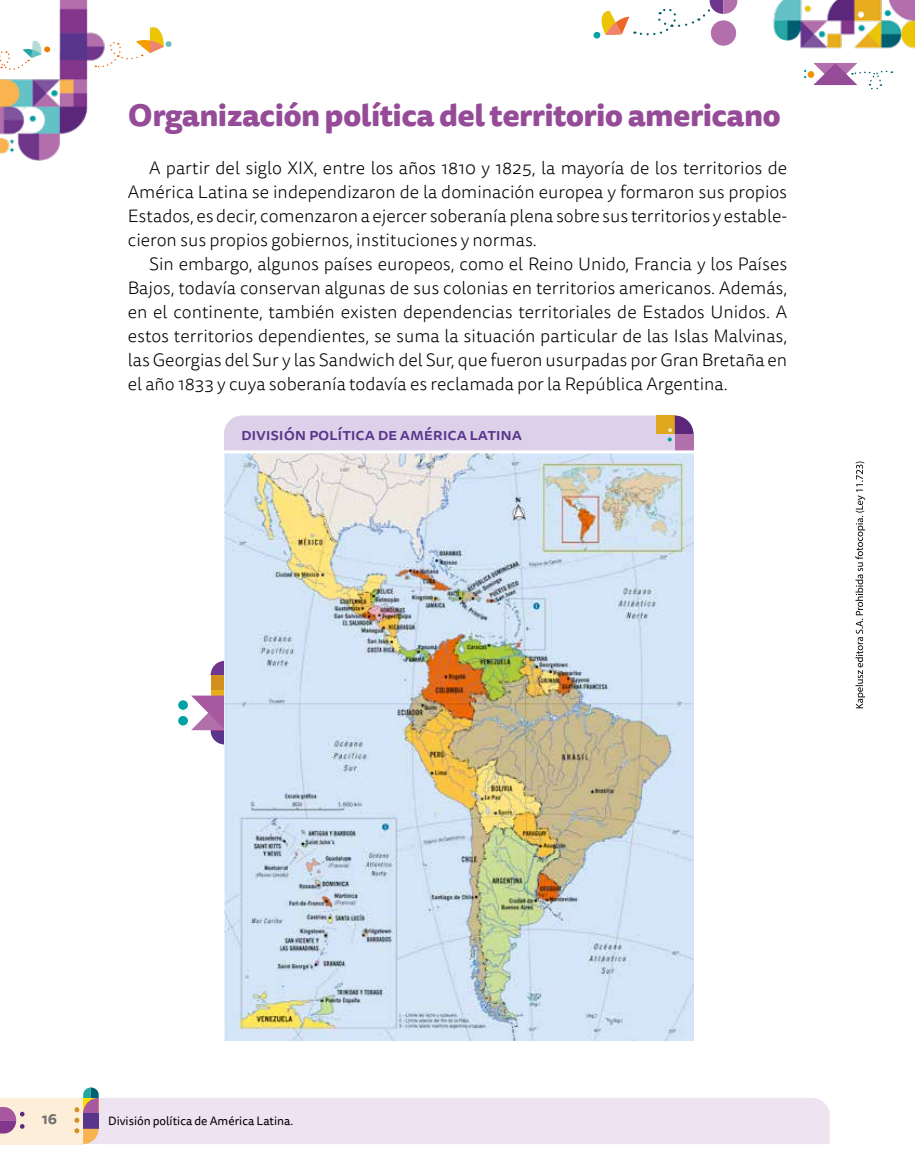
<style>
.page{position:relative;width:915px;height:1170px;background:#fff}
.page>*{position:absolute;margin:0;border:0;box-sizing:border-box;transform-origin:0 0}
.t1{font:800 30px "Tisa Sans Pro";letter-spacing:-.025em;color:#954b97;scale:1.04 1}
.t2{font:300 18px/24px "Tisa Sans Pro";color:#000;text-align:justify}
.t3{font:500 16.5px "Tisa Sans Pro";letter-spacing:-.01em;color:#59358c;scale:1.04 1}
.t4{font:700 15px "Tisa Sans Pro";color:#706f6f}
.t5{font:12px "Tisa Sans Pro";color:#000}
</style>
<div class="page">
<svg style="left:121px;top:27px;width:50px;height:33px"></svg>
<div style="left:807px;top:71px;width:6px;height:7px;background:#f39200;border-radius:50%"></div>
<svg style="left:813px;top:63px;width:79px;height:27px"></svg>
<img style="left:0;top:0;width:121px;height:161px">
<img style="left:777px;top:0;width:137px;height:49px">
<div style="left:710px;top:20px;width:25px;height:26px;background:#b16fac;border-radius:50%"></div>
<svg style="left:593px;top:0;width:184px;height:39px"></svg>
<svg style="left:210px;top:661px;width:14px;height:14px"></svg>
<svg style="left:211px;top:689px;width:13px;height:6px"></svg>
<div style="left:210px;top:675px;width:14px;height:14px;background:#d1901e"></div>
<svg style="left:191px;top:695px;width:33px;height:49px"></svg>
<div style="left:178px;top:716px;width:10px;height:9px;background:#00a2a3;border-radius:50%"></div>
<div style="left:178px;top:700px;width:10px;height:9px;background:#00a2a3;border-radius:50%"></div>
<img style="left:224px;top:453px;width:469px;height:587px">
<svg style="left:224px;top:415px;width:469px;height:35px"></svg>
<div style="left:674px;top:434px;width:19px;height:19px;background:#b16fac"></div>
<hr style="left:224px;top:450px;width:469px;height:3px;background:#fff">
<svg style="left:855px;top:461px;width:10px;height:247px"></svg>
<div style="left:0;top:1097px;width:85px;height:46px;background:#fceed9"></div>
<svg style="left:0;top:1107px;width:25px;height:26px"></svg>
<svg style="left:74px;top:1087px;width:755px;height:56px"></svg>
<h1 class="t1" style="left:128px;top:93px;width:629px">Organización política del territorio americano</h1>
<p class="t2" style="left:128px;top:156px;width:660px;text-indent:21px">A partir del siglo XIX, entre los años 1810 y 1825, la mayoría de los territorios de América Latina se independizaron de la dominación europea y formaron sus propios Estados, es decir, comenzaron a ejercer soberanía plena sobre sus territorios y estable&shy;cieron sus propios gobiernos, instituciones y normas.</p>
<p class="t2" style="left:128px;top:252px;width:661px;text-indent:21px">Sin embargo, algunos países europeos, como el Reino Unido, Francia y los Países Bajos, todavía conservan algunas de sus colonias en territorios americanos. Además, en el continente, también existen dependencias territoriales de Estados Unidos. A estos territorios dependientes, se suma la situación particular de las Islas Malvinas, las Georgias del Sur y las Sandwich del Sur, que fueron usurpadas por Gran Bretaña en el año 1833 y cuya soberanía todavía es reclamada por la República Argentina.</p>
<p class="t3" style="left:241px;top:423px;width:272px">División política de América Latina</p>
<p class="t4" style="left:42px;top:1107px;width:17px">16</p>
<p class="t5" style="left:108px;top:1113px;width:186px">División política de América Latina.</p>
</div>
